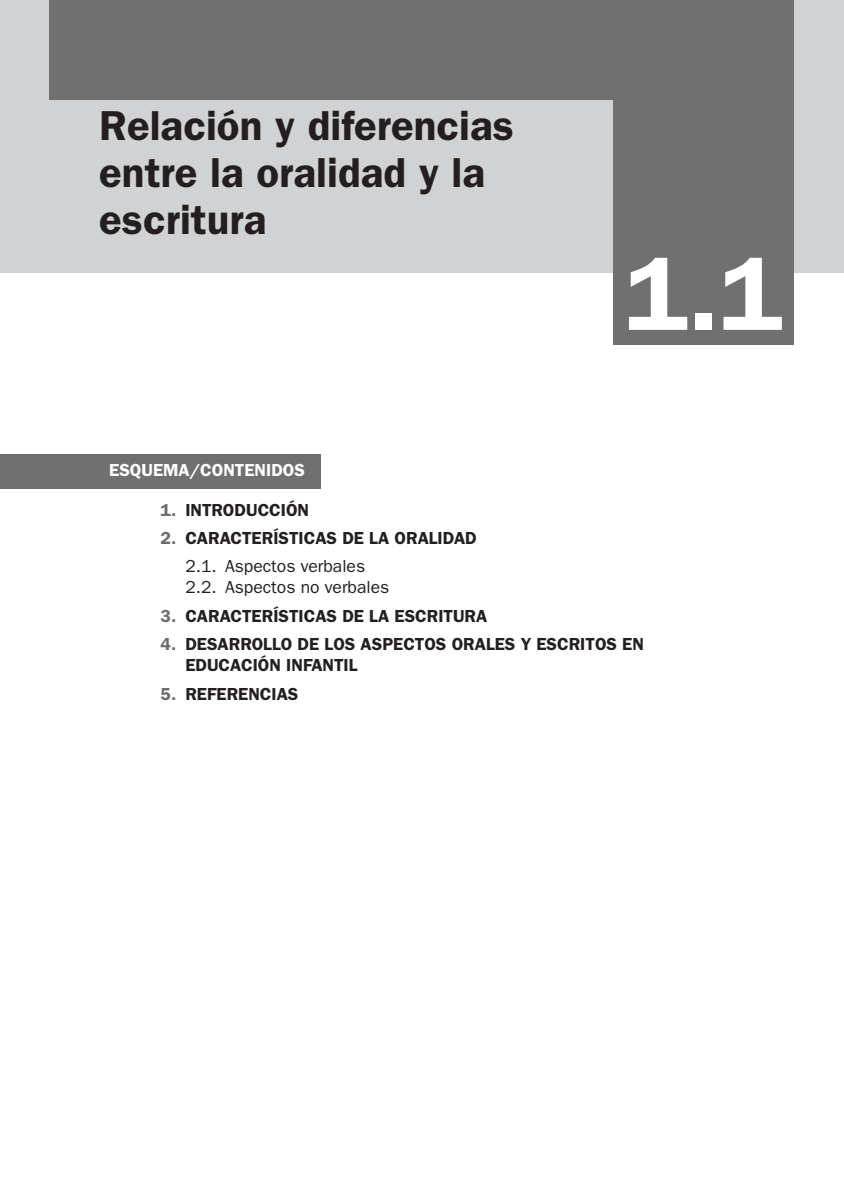
<style>
.page{position:relative;width:844px;height:1191px;background:#fff}
.page>*{position:absolute;margin:0;border:0;box-sizing:border-box;transform-origin:0 0}
.t1{font:600 105px "ITC Franklin Gothic Std";color:#fff}
.t2{font:600 42px/47.2px "ITC Franklin Gothic Std";color:#231f20}
.t3{font:600 17.5px "ITC Franklin Gothic Std";color:#231f20}
.t4{font:17.5px/21px "ITC Franklin Gothic Std";color:#231f20}
.t5{font:600 17.5px "ITC Franklin Gothic Std";color:#fff}
.s1{color:#6c6d70}
</style>
<div class="page">
<div style="left:0;top:0;width:843px;height:273px;background:#d1d2d4"></div>
<div style="left:50px;top:0;width:744px;height:99px;background:#707070"></div>
<div style="left:613px;top:0;width:181px;height:345px;background:#707070"></div>
<div style="left:0;top:454px;width:320px;height:34px;background:#707070"></div>
<h2 class="t2" style="left:99px;top:102px;width:416px">RELACIÓN Y DIFERENCIAS<br>ENTRE LA ORALIDAD Y LA<br>ESCRITURA</h2>
<p class="t5" style="left:109px;top:459px;width:196px">ESQUEMA/CONTENIDOS</p>
<h1 class="t1" style="left:625px;top:232px;width:159px">1.1</h1>
<p class="t3" style="left:160px;top:499px;width:150px"><span class="s1">1.</span> INTRODUCCIÓN</p>
<p class="t3" style="left:160px;top:527px;width:82px"><span class="s1">2.</span> CARACTER</p>
<p class="t3" style="left:273px;top:527px;width:203px">ÍSTICAS DE LA ORALIDAD</p>
<p class="t4" style="left:185px;top:556px;width:205px">2.1. Aspectos verbales<br>2.2. Aspectos no verbales</p>
<p class="t3" style="left:160px;top:605px;width:82px"><span class="s1">3.</span> CARACTER</p>
<p class="t3" style="left:273px;top:605px;width:153px">ÍSTICAS DE LA ESCRITUR</p>
<p class="t3" style="left:476px;top:605px;width:13px">A</p>
<p class="t3" style="left:160px;top:634px;width:80px"><span class="s1">4.</span> DESARROLLO</p>
<p class="t3" style="left:297px;top:634px;width:107px">DE LOS ASPECTO</p>
<p class="t3" style="left:436px;top:634px;width:132px">S ORALES Y ESCRITO</p>
<p class="t3" style="left:606px;top:634px;width:27px">S EN</p>
<p class="t3" style="left:185px;top:655px;width:23px">EDUC</p>
<p class="t3" style="left:230px;top:655px;width:22px">ACIÓN</p>
<p class="t3" style="left:286px;top:655px;width:46px">INFANTIL</p>
<p class="t3" style="left:160px;top:683px;width:67px"><span class="s1">5.</span> REFERENCI</p>
<p class="t3" style="left:277px;top:683px;width:23px">AS</p>
</div>
